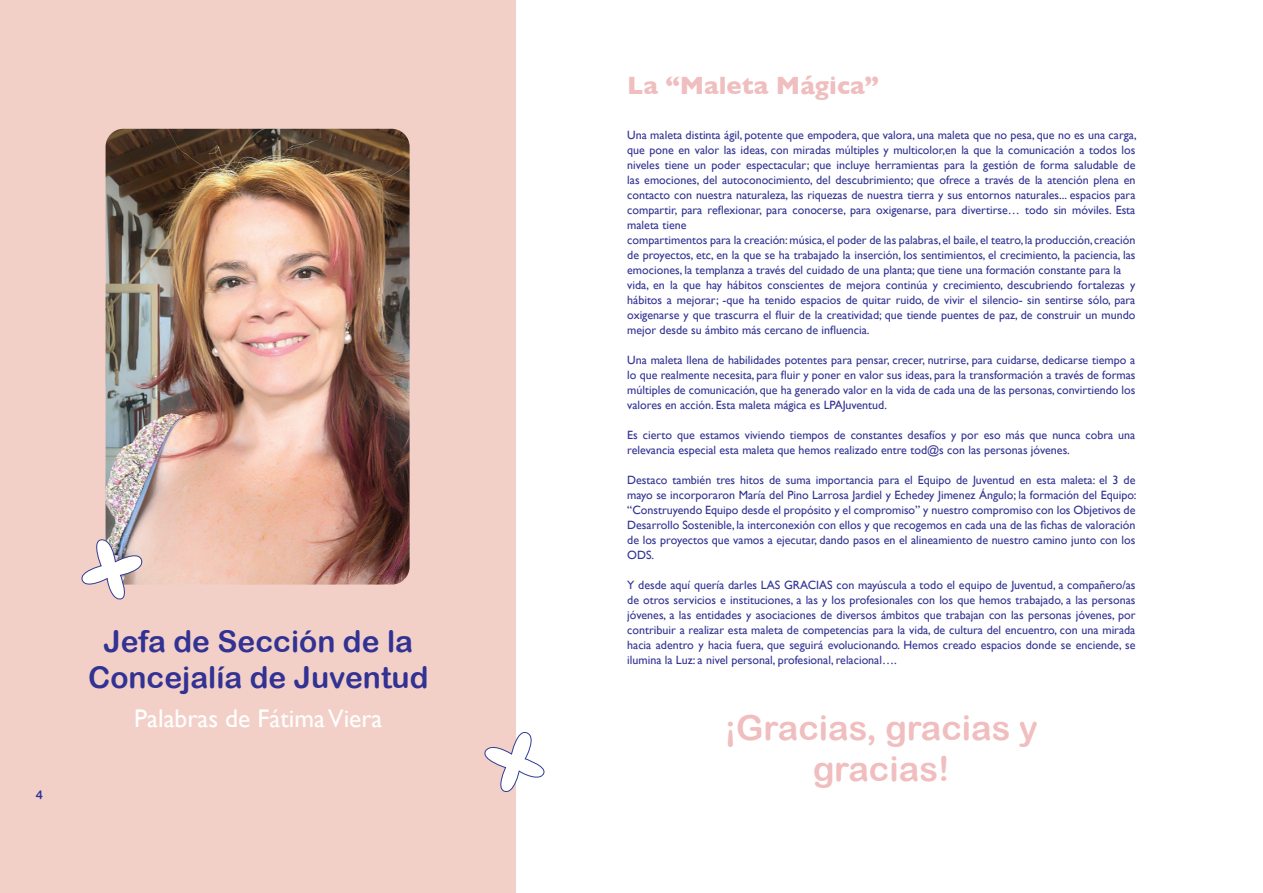
<style>
.page{position:relative;width:1263px;height:893px;background:#fff}
.page>*{position:absolute;margin:0;border:0;box-sizing:border-box;transform-origin:0 0}
.t1{font:34.5px/41.4px "Arial Rounded MT Bold";color:#f0bebf;text-align:center}
.t2{font:30px/36px "Arial Rounded MT Bold";color:#313293;text-align:center}
.t3{font:25.5px "Gill Sans";color:#fff}
.t4{font:700 25.5px "Gill Sans";color:#f0bebf}
.t5{font:12px/15px "Gill Sans";color:#313293;text-align:justify}
.t6{font:12px "Arial Rounded MT Bold";color:#313293}
</style>
<div class="page">
<div style="left:0;top:0;width:515px;height:893px;background:#f2d0c8"></div>
<img style="left:106px;top:129px;width:304px;height:456px">
<svg style="left:484px;top:730px;width:61px;height:65px"></svg>
<svg style="left:81px;top:539px;width:65px;height:61px"></svg>
<p class="t6" style="left:36px;top:787px;width:9px">4</p>
<h2 class="t2" style="left:88px;top:623px;width:342px">Jefa de Sección de la<br>Concejalía de Juventud</h2>
<h3 class="t3" style="left:134px;top:704px;width:250px">Palabras de Fátima Viera</h3>
<h3 class="t4" style="left:627px;top:65px;width:253px">La “Maleta Mágica”</h3>
<p class="t5" style="left:627px;top:127px;width:511px;text-align:left">Una maleta distinta ágil, potente que empodera, que valora, una maleta que no pesa, que no es una carga, que pone en valor las ideas, con miradas múltiples y multicolor,en la que la comunicación a todos los niveles tiene un poder espectacular; que incluye herramientas para la gestión de forma saludable de las emociones, del autoconocimiento, del descubrimiento; que ofrece a través de la atención plena en contacto con nuestra naturaleza, las riquezas de nuestra tierra y sus entornos naturales... espacios para compartir, para reflexionar, para conocerse, para oxigenarse, para divertirse… todo sin móviles. Esta maleta tiene<br>compartimentos para la creación: música, el poder de las palabras, el baile, el teatro, la producción, creación de proyectos, etc, en la que se ha trabajado la inserción, los sentimientos, el crecimiento, la paciencia, las emociones, la templanza a través del cuidado de una planta; que tiene una formación constante para la vida, en la que hay hábitos conscientes de mejora continúa y crecimiento, descubriendo fortalezas y hábitos a mejorar; -que ha tenido espacios de quitar ruido, de vivir el silencio- sin sentirse sólo, para oxigenarse y que trascurra el fluir de la creatividad; que tiende puentes de paz, de construir un mundo mejor desde su ámbito más cercano de influencia.</p>
<p class="t5" style="left:627px;top:352px;width:510px">Una maleta llena de habilidades potentes para pensar, crecer, nutrirse, para cuidarse, dedicarse tiempo a lo que realmente necesita, para fluir y poner en valor sus ideas, para la transformación a través de formas múltiples de comunicación, que ha generado valor en la vida de cada una de las personas, convirtiendo los valores en acción. Esta maleta mágica es LPAJuventud.</p>
<p class="t5" style="left:627px;top:427px;width:510px">Es cierto que estamos viviendo tiempos de constantes desafíos y por eso más que nunca cobra una relevancia especial esta maleta que hemos realizado entre tod@s con las personas jóvenes.</p>
<p class="t5" style="left:627px;top:472px;width:511px">Destaco también tres hitos de suma importancia para el Equipo de Juventud en esta maleta: el 3 de mayo se incorporaron María del Pino Larrosa Jardiel y Echedey Jimenez Ángulo; la formación del Equipo: “Construyendo Equipo desde el propósito y el compromiso” y nuestro compromiso con los Objetivos de Desarrollo Sostenible, la interconexión con ellos y que recogemos en cada una de las fichas de valoración de los proyectos que vamos a ejecutar, dando pasos en el alineamiento de nuestro camino junto con los ODS.</p>
<p class="t5" style="left:627px;top:577px;width:510px">Y desde aquí quería darles LAS GRACIAS con mayúscula a todo el equipo de Juventud, a compañero/as de otros servicios e instituciones, a las y los profesionales con los que hemos trabajado, a las personas jóvenes, a las entidades y asociaciones de diversos ámbitos que trabajan con las personas jóvenes, por contribuir a realizar esta maleta de competencias para la vida, de cultura del encuentro, con una mirada hacia adentro y hacia fuera, que seguirá evolucionando. Hemos creado espacios donde se enciende, se ilumina la Luz: a nivel personal, profesional, relacional….</p>
<h1 class="t1" style="left:725px;top:706px;width:314px">¡Gracias, gracias y gracias!</h1>
</div>
